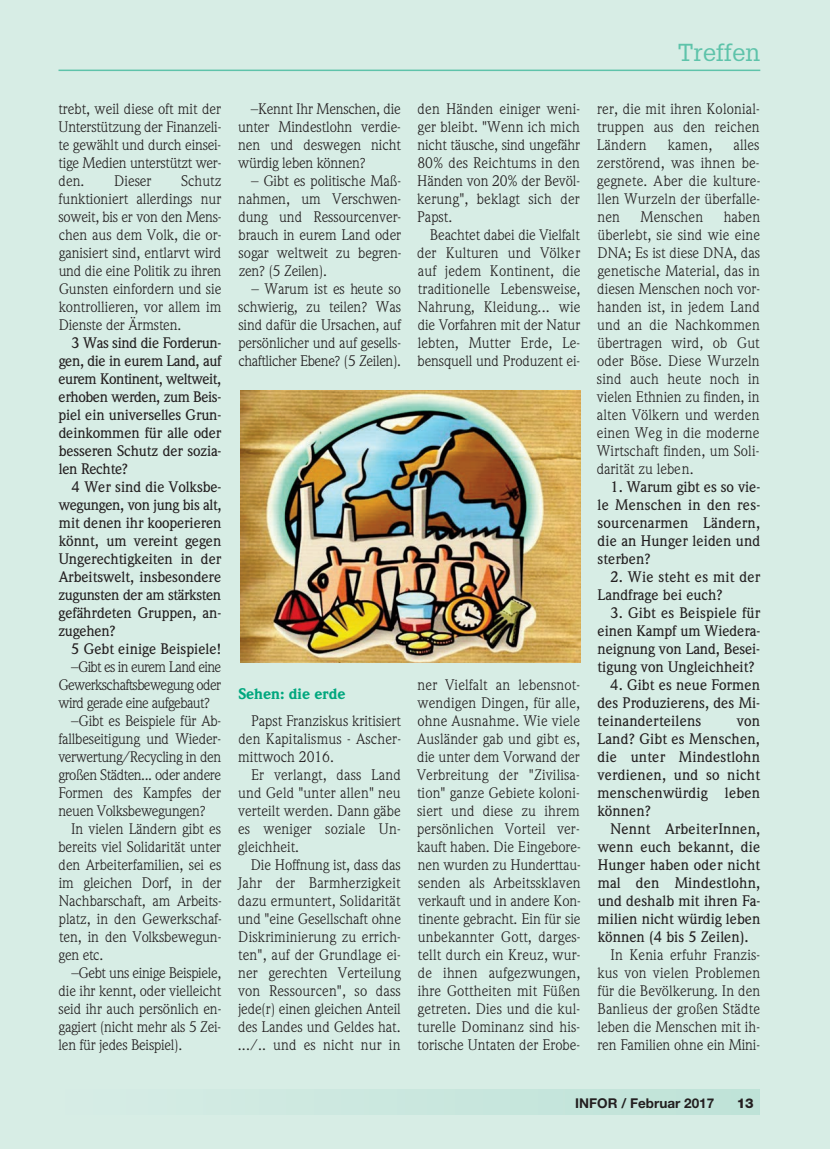
<style>
.page{position:relative;width:830px;height:1149px;background:#fff}
.page>*{position:absolute;margin:0;border:0;box-sizing:border-box;transform-origin:0 0}
.t1{font:24px "Glypha LT Std";color:#5ec3aa}
.t2{font:15px/18px "Weidemann Std";letter-spacing:-.005em;color:#231f20;text-align:justify}
.t3{font:500 15px/18px "Weidemann Std";color:#231f20;text-align:justify}
.t4{font:15px "Weidemann Std";letter-spacing:-.025em;color:#231f20}
.t5{font:15px "Weidemann Std";letter-spacing:-.03em;color:#231f20}
.t6{font:15px "Weidemann Std";letter-spacing:-.04em;color:#231f20}
.t7{font:15px "Weidemann Std";letter-spacing:-.035em;color:#231f20}
.t8{font:15px "Weidemann Std";letter-spacing:-.045em;color:#231f20}
.t9{font:900 15px "Weidemann Std";color:#00a77e}
.t10{font:700 13.5px "Helvetica Neue";color:#231f20}
.t11{font:800 13.5px "Helvetica Neue";color:#231f20}
</style>
<div class="page">
<div style="left:0;top:0;width:829px;height:1148px;background:#d7ede5"></div>
<hr style="left:58px;top:70px;width:702px;height:1px;background:#5ec3aa">
<div style="left:58px;top:1089px;width:701px;height:25px;background:#cae7de"></div>
<img style="left:240px;top:390px;width:340px;height:272px">
<h1 class="t1" style="left:677px;top:39px;width:84px">Treffen</h1>
<p class="t2" style="left:58px;top:101px;width:164px">trebt, weil diese oft mit der Unterstützung der Finanzeli&shy;te gewählt und durch einsei&shy;tige Medien unterstützt wer&shy;den.</p>
<p class="t2" style="left:59px;top:173px;width:164px;text-indent:122px">Schutz funktioniert allerdings nur soweit, bis er von den Mens&shy;chen aus dem Volk, die or&shy;ganisiert sind, entlarvt wird und die eine Politik zu ihren Gunsten einfordern und sie kontrollieren, vor allem im Dienste der Ärmsten.</p>
<p class="t3" style="left:58px;top:335px;width:164px;text-indent:13px">3 Was sind die Forderun&shy;gen, die in eurem Land, auf eurem Kontinent, weltweit, erhoben werden, zum Beis&shy;piel ein universelles Grun&shy;deinkommen für alle oder besseren Schutz der sozia&shy;len Rechte?</p>
<p class="t3" style="left:58px;top:479px;width:164px;text-indent:13px">4 Wer sind die Volksbe&shy;wegungen, von jung bis alt, mit denen ihr kooperieren könnt, um vereint gegen Ungerechtigkeiten in der Arbeitswelt, insbesondere zugunsten der am stärksten gefährdeten Gruppen, an&shy;zugehen?</p>
<p class="t3" style="left:71px;top:641px;width:151px">5 Gebt einige Beispiele!</p>
<p class="t8" style="left:71px;top:661px;width:151px">–Gibt es in eurem Land eine</p>
<p class="t6" style="left:58px;top:679px;width:164px">Gewerkschaftsbewegung oder</p>
<p class="t7" style="left:58px;top:697px;width:153px">wird gerade eine aufgebaut?</p>
<p class="t2" style="left:71px;top:713px;width:151px">–Gibt es Beispiele für Ab-</p>
<p class="t2" style="left:58px;top:731px;width:164px">fallbeseitigung und Wieder-</p>
<p class="t4" style="left:58px;top:751px;width:164px">verwertung/Recycling in den</p>
<p class="t5" style="left:58px;top:769px;width:164px">großen Städten... oder andere</p>
<p class="t2" style="left:58px;top:785px;width:164px">Formen des Kampfes der</p>
<p class="t2" style="left:58px;top:803px;width:149px">neuen Volksbewegungen?</p>
<p class="t2" style="left:71px;top:821px;width:151px">In vielen Ländern gibt es</p>
<p class="t2" style="left:58px;top:839px;width:164px">bereits viel Solidarität unter</p>
<p class="t2" style="left:59px;top:857px;width:164px">den Arbeiterfamilien, sei es</p>
<p class="t2" style="left:59px;top:875px;width:164px">im gleichen Dorf, in der</p>
<p class="t2" style="left:59px;top:893px;width:164px">Nachbarschaft, am Arbeits-</p>
<p class="t2" style="left:59px;top:911px;width:164px">platz, in den Gewerkschaf-</p>
<p class="t2" style="left:59px;top:929px;width:164px">ten, in den Volksbewegun-</p>
<p class="t2" style="left:59px;top:947px;width:46px">gen etc.</p>
<p class="t4" style="left:71px;top:967px;width:151px">–Gebt uns einige Beispiele,</p>
<p class="t2" style="left:58px;top:983px;width:164px">die ihr kennt, oder vielleicht</p>
<p class="t2" style="left:58px;top:1001px;width:164px">seid ihr auch persönlich en-</p>
<p class="t2" style="left:59px;top:1019px;width:164px">gagiert (nicht mehr als 5 Zei-</p>
<p class="t2" style="left:58px;top:1037px;width:125px">len für jedes Beispiel).</p>
<p class="t2" style="left:114px;top:173px;width:39px">Dieser</p>
<p class="t2" style="left:238px;top:101px;width:164px;text-indent:13px">–Kennt Ihr Menschen, die unter Mindestlohn verdie&shy;nen und deswegen nicht würdig leben können?</p>
<p class="t2" style="left:238px;top:173px;width:164px;text-indent:13px">– Gibt es politische Maß&shy;nahmen, um Verschwen&shy;dung und Ressourcenver&shy;brauch in eurem Land oder sogar weltweit zu begren&shy;zen? (5 Zeilen).</p>
<p class="t2" style="left:238px;top:281px;width:164px;text-indent:13px">– Warum ist es heute so schwierig, zu teilen? Was sind dafür die Ursachen, auf persönlicher und auf gesells&shy;chaftlicher Ebene? (5 Zeilen).</p>
<p class="t2" style="left:417px;top:101px;width:164px">den Händen einiger weni&shy;ger bleibt. "Wenn ich mich nicht täusche, sind ungefähr 80% des Reichtums in den Händen von 20% der Bevöl&shy;kerung", beklagt sich der Papst.</p>
<p class="t2" style="left:417px;top:227px;width:165px;text-indent:13px">Beachtet dabei die Vielfalt der Kulturen und Völker auf jedem Kontinent, die traditionelle Lebensweise, Nahrung, Kleidung... wie die Vorfahren mit der Natur lebten, Mutter Erde, Le&shy;bensquell und Produzent ei-</p>
<p class="t9" style="left:238px;top:687px;width:108px">Sehen: die erde</p>
<p class="t2" style="left:238px;top:713px;width:164px;text-indent:13px">Papst Franziskus kritisiert den Kapitalismus - Ascher&shy;mittwoch 2016.</p>
<p class="t2" style="left:238px;top:767px;width:164px;text-indent:13px">Er verlangt, dass Land und Geld "unter allen" neu verteilt werden. Dann gäbe es weniger soziale Un&shy;gleichheit.</p>
<p class="t2" style="left:238px;top:857px;width:164px;text-indent:13px">Die Hoffnung ist, dass das Jahr der Barmherzigkeit dazu ermuntert, Solidarität und "eine Gesellschaft ohne Diskriminierung zu errich&shy;ten", auf der Grundlage ei&shy;ner gerechten Verteilung von Ressourcen", so dass jede(r) einen gleichen Anteil des Landes und Geldes hat. .../.. und es nicht nur in</p>
<p class="t2" style="left:417px;top:677px;width:165px">ner Vielfalt an lebensnot&shy;wendigen Dingen, für alle, ohne Ausnahme. Wie viele Ausländer gab und gibt es, die unter dem Vorwand der Verbreitung der "Zivilisa&shy;tion" ganze Gebiete koloni&shy;siert und diese zu ihrem persönlichen Vorteil ver&shy;kauft haben. Die Eingebore&shy;nen wurden zu Hunderttau&shy;senden als Arbeitssklaven verkauft und in andere Kon&shy;tinente gebracht. Ein für sie unbekannter Gott, darges&shy;tellt durch ein Kreuz, wur&shy;de ihnen aufgezwungen, ihre Gottheiten mit Füßen getreten. Dies und die kul&shy;turelle Dominanz sind his&shy;torische Untaten der Erobe-</p>
<p class="t2" style="left:596px;top:101px;width:164px">rer, die mit ihren Kolonial&shy;truppen aus den reichen Ländern</p>
<p class="t2" style="left:596px;top:137px;width:165px;text-indent:136px">alles zerstörend, was ihnen be&shy;gegnete. Aber die kulture&shy;llen Wurzeln der überfalle&shy;nen</p>
<p class="t2" style="left:667px;top:137px;width:46px">kamen,</p>
<p class="t2" style="left:596px;top:209px;width:165px;text-indent:127px">haben überlebt, sie sind wie eine DNA; Es ist diese DNA, das genetische Material, das in diesen Menschen noch vor&shy;handen ist, in jedem Land und an die Nachkommen übertragen wird, ob Gut oder Böse. Diese Wurzeln sind auch heute noch in vielen Ethnien zu finden, in alten Völkern und werden einen Weg in die moderne Wirtschaft finden, um Soli&shy;darität zu leben.</p>
<p class="t3" style="left:597px;top:479px;width:164px;text-indent:13px">1. Warum gibt es so vie&shy;le Menschen in den res&shy;sourcenarmen Ländern, die an Hunger leiden und sterben?</p>
<p class="t3" style="left:597px;top:569px;width:164px;text-indent:13px">2. Wie steht es mit der<br>Landfrage bei euch?</p>
<p class="t3" style="left:597px;top:605px;width:164px;text-indent:13px">3. Gibt es Beispiele für einen Kampf um Wiedera&shy;neignung von Land, Besei&shy;tigung von Ungleichheit?</p>
<p class="t3" style="left:597px;top:677px;width:164px;text-indent:13px">4. Gibt es neue Formen des Produzierens, des Mi&shy;teinanderteilens</p>
<p class="t2" style="left:640px;top:209px;width:64px">Menschen</p>
<p class="t3" style="left:597px;top:713px;width:164px;text-indent:139px">von Land? Gibt es Menschen, die unter Mindestlohn verdienen, und so nicht menschenwürdig leben können?</p>
<p class="t3" style="left:597px;top:821px;width:164px;text-indent:13px">Nennt ArbeiterInnen, wenn euch bekannt, die Hunger haben oder nicht mal den Mindestlohn, und deshalb mit ihren Fa&shy;milien nicht würdig leben können (4 bis 5 Zeilen).</p>
<p class="t2" style="left:597px;top:947px;width:164px;text-indent:13px">In Kenia erfuhr Franzis&shy;kus von vielen Problemen für die Bevölkerung. In den Banlieus der großen Städte leben die Menschen mit ih&shy;ren Familien ohne ein Mini-</p>
<p class="t10" style="left:575px;top:1097px;width:140px">INFOR / Februar 2017</p>
<p class="t11" style="left:736px;top:1097px;width:19px">13</p>
</div>
